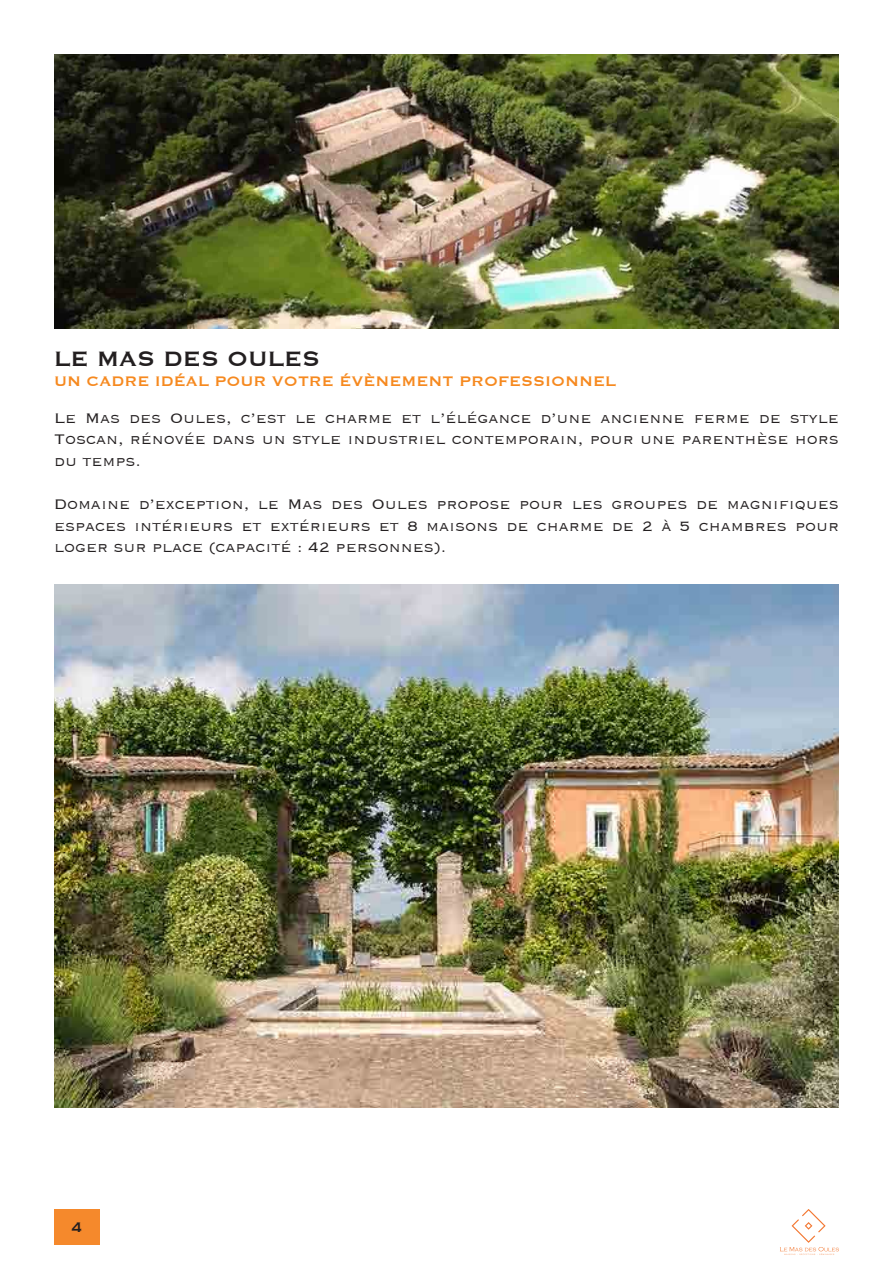
<style>
.page{position:relative;width:893px;height:1263px;background:#fff}
.page>*{position:absolute;margin:0;border:0;box-sizing:border-box;transform-origin:0 0}
.t1{font:27px "Copperplate";color:#231f20}
.t2{font:300 18px/21.6px "Copperplate";color:#231f20;text-align:justify}
.t3{font:18px "Copperplate";color:#f6891f}
.t4{font:18px "Copperplate";color:#231f20}
</style>
<div class="page">
<svg style="left:780px;top:1209px;width:59px;height:46px"></svg>
<img style="left:54px;top:54px;width:785px;height:274px">
<img style="left:54px;top:585px;width:785px;height:523px">
<div style="left:54px;top:1209px;width:46px;height:36px;background:#f5892c"></div>
<p class="t1" style="left:54px;top:341px;width:268px">LE MAS DES OULES</p>
<p class="t3" style="left:54px;top:370px;width:564px">UN CADRE IDÉAL POUR VOTRE ÉVÈNEMENT PROFESSIONNEL</p>
<p class="t2" style="left:54px;top:406px;width:786px">Le Mas des Oules, c’est le charme et l’élégance d’une ancienne ferme de style Toscan, rénovée dans un style industriel contemporain, pour une parenthèse hors du temps.</p>
<p class="t2" style="left:54px;top:492px;width:786px">Domaine d’exception, le Mas des Oules propose pour les groupes de magnifiques espaces intérieurs et extérieurs et 8 maisons de charme de 2 à 5 chambres pour loger sur place (capacité : 42 personnes).</p>
<p class="t4" style="left:71px;top:1215px;width:12px">4</p>
</div>
